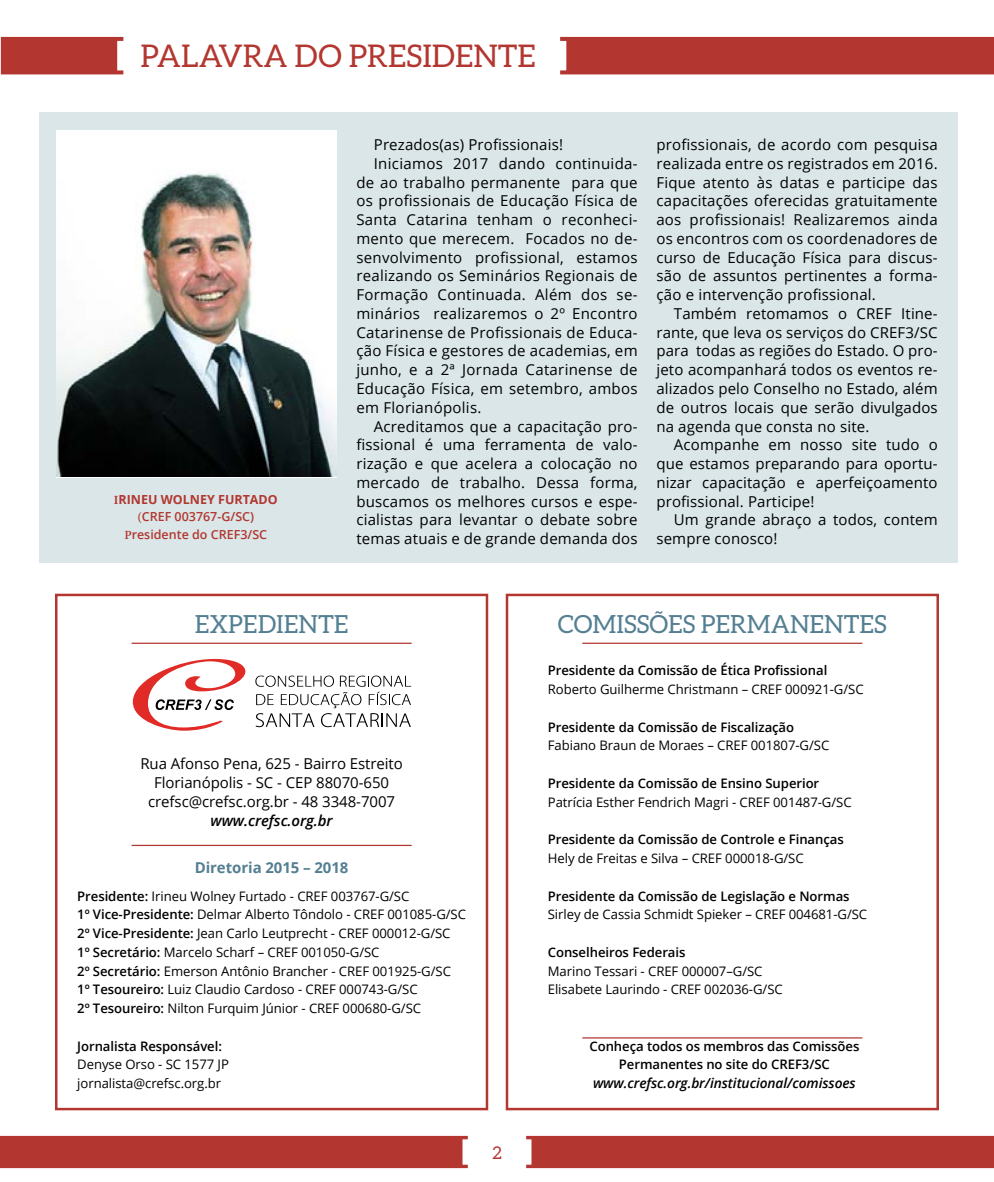
<style>
.page{position:relative;width:994px;height:1182px;background:#fff}
.page>*{position:absolute;margin:0;border:0;box-sizing:border-box;transform-origin:0 0}
.t1{font:31.25px "Aleo";letter-spacing:.005em;color:#b33730}
.t2{font:25px "Aleo";color:#547f92}
.t3{font:17.5px "Aleo";color:#b33730}
.t4{font:15px/18.8px "Open Sans";letter-spacing:.015em;color:#000;text-align:justify}
.t5{font:15px/18.8px "Open Sans";letter-spacing:-.005em;color:#000;text-align:center}
.t6{font:700 15px "Open Sans";letter-spacing:-.005em;color:#547f92}
.t7{font:italic 600 15px "Open Sans";letter-spacing:-.005em;color:#000}
.t8{font:italic 600 13.75px "Open Sans";letter-spacing:-.005em;color:#000}
.t9{font:13.12px/18.8px "Open Sans";letter-spacing:-.005em;color:#000}
.t10{font:600 13.12px/18.8px "Open Sans";letter-spacing:-.005em;color:#000;text-align:center}
.t11{font:600 12.5px/17.5px "Open Sans";color:#b33730;text-align:center}
.s1{font-family:"Minion Pro";font-weight:700}
.s2{font-weight:700}
.s3{font-family:"Minion Pro"}
.s4{font-weight:600}
</style>
<div class="page">
<div style="left:526px;top:1135px;width:468px;height:32px;background:#b33730"></div>
<div style="left:0;top:1135px;width:468px;height:32px;background:#b33730"></div>
<div style="left:560px;top:37px;width:434px;height:37px;background:#b33730"></div>
<div style="left:39px;top:112px;width:919px;height:451px;background:#dae6e8"></div>
<img style="left:57px;top:130px;width:280px;height:347px">
<div style="left:55px;top:593px;width:433px;height:517px;border:2px solid #b33730"></div>
<div style="left:506px;top:593px;width:433px;height:517px;border:2px solid #b33730"></div>
<hr style="left:132px;top:642px;width:280px;height:2px;background:#b33730">
<hr style="left:132px;top:844px;width:280px;height:2px;background:#b33730">
<hr style="left:582px;top:642px;width:280px;height:2px;background:#b33730">
<hr style="left:582px;top:1037px;width:280px;height:1px;background:#b33730">
<svg style="left:255px;top:675px;width:156px;height:52px"></svg>
<svg style="left:133px;top:659px;width:112px;height:71px"></svg>
<div style="left:1px;top:37px;width:122px;height:37px;background:#b33730"></div>
<h1 class="t1" style="left:141px;top:39px;width:244px">PALAVRA DO PRESI</h1>
<h1 class="t1" style="left:432px;top:39px;width:86px">DENTE</h1>
<p class="t11" style="left:114px;top:490px;width:165px"><span class="s1">I</span><span class="s2">RINEU WOLNEY FURTADO </span><span class="s3">(</span>CREF 003767-G/SC)<br><span class="s3">P</span>residente do CREF3/SC</p>
<p class="t4" style="left:374px;top:135px;width:191px">Prezados(as) Profissionais!</p>
<p class="t4" style="left:374px;top:154px;width:265px">Iniciamos 2017 dando continuida-</p>
<p class="t4" style="left:356px;top:172px;width:283px">de ao trabalho permanente para que</p>
<p class="t4" style="left:356px;top:191px;width:283px">os profissionais de Educação Física de</p>
<p class="t4" style="left:356px;top:210px;width:283px">Santa Catarina tenham o reconheci-</p>
<p class="t4" style="left:356px;top:229px;width:283px">mento que merecem. Focados no de-</p>
<p class="t4" style="left:356px;top:247px;width:283px">senvolvimento profissional, estamos</p>
<p class="t4" style="left:356px;top:266px;width:283px">realizando os Seminários Regionais de</p>
<p class="t4" style="left:356px;top:285px;width:283px">Formação Continuada. Além dos se-</p>
<p class="t4" style="left:356px;top:304px;width:283px">minários realizaremos o 2º Encontro</p>
<p class="t4" style="left:356px;top:322px;width:283px">Catarinense de Profissionais de Educa-</p>
<p class="t4" style="left:356px;top:341px;width:283px">ção Física e gestores de academias, em</p>
<p class="t4" style="left:356px;top:360px;width:283px">junho, e a 2ª Jornada Catarinense de</p>
<p class="t4" style="left:356px;top:379px;width:283px">Educação Física, em setembro, ambos</p>
<p class="t4" style="left:356px;top:397px;width:127px">em Florianópolis.</p>
<p class="t4" style="left:374px;top:416px;width:265px">Acreditamos que a capacitação pro-</p>
<p class="t4" style="left:356px;top:435px;width:283px">fissional é uma ferramenta de valo-</p>
<p class="t4" style="left:356px;top:454px;width:283px">rização e que acelera a colocação no</p>
<p class="t4" style="left:356px;top:472px;width:283px">mercado de trabalho. Dessa forma,</p>
<p class="t4" style="left:356px;top:491px;width:283px">buscamos os melhores cursos e espe-</p>
<p class="t4" style="left:356px;top:510px;width:283px">cialistas para levantar o debate sobre</p>
<p class="t4" style="left:356px;top:529px;width:283px">temas atuais e de grande demanda dos</p>
<p class="t4" style="left:656px;top:135px;width:283px">profissionais, de acordo com pesquisa realizada entre os registrados em 2016.<br>Fique atento às datas e participe das capacitações oferecidas gratuitamente aos profissionais! Realizaremos ainda os encontros com os coordenadores de curso de Educação Física para discus&shy;são de assuntos pertinentes a forma&shy;ção e intervenção profissional.</p>
<p class="t4" style="left:656px;top:304px;width:283px;text-indent:18px">Também retomamos o CREF Itine&shy;rante, que leva os serviços do CREF3/SC para todas as regiões do Estado. O pro&shy;jeto acompanhará todos os eventos re&shy;alizados pelo Conselho no Estado, além de outros locais que serão divulgados na agenda que consta no site.</p>
<p class="t4" style="left:656px;top:435px;width:283px;text-indent:18px">Acompanhe em nosso site tudo o que estamos preparando para oportu&shy;nizar capacitação e aperfeiçoamento profissional. Participe!</p>
<p class="t4" style="left:656px;top:510px;width:283px;text-indent:18px">Um grande abraço a todos, contem sempre conosco!</p>
<h2 class="t2" style="left:195px;top:609px;width:139px">EXPEDIENTE</h2>
<h2 class="t2" style="left:558px;top:609px;width:50px">COMISS</h2>
<h2 class="t2" style="left:649px;top:609px;width:86px">ÕES PERMA</h2>
<h2 class="t2" style="left:790px;top:609px;width:69px">NENTES</h2>
<p class="t5" style="left:140px;top:754px;width:264px">Rua Afonso Pena, 625 - Bairro Estreito<br>Florianópolis - SC - CEP 88070-650 crefsc@crefsc.org.br - 48 3348-7007</p>
<p class="t7" style="left:211px;top:809px;width:124px">www.crefsc.org.br</p>
<p class="t6" style="left:195px;top:857px;width:155px">DIRETORIA 2015 – 2018</p>
<p class="t9" style="left:77px;top:886px;width:390px"><span class="s4">Presidente:</span> Irineu Wolney Furtado - CREF 003767-G/SC<br><span class="s4">1º Vice-Presidente:</span> Delmar Alberto Tôndolo - CREF 001085-G/SC <span class="s4">2º Vice-Presidente:</span> Jean Carlo Leutprecht - CREF 000012-G/SC <span class="s4">1º Secretário:</span> Marcelo Scharf – CREF 001050-G/SC<br><span class="s4">2º Secretário:</span> Emerson Antônio Brancher - CREF 001925-G/SC <span class="s4">1º Tesoureiro:</span> Luiz Claudio Cardoso - CREF 000743-G/SC<br><span class="s4">2º Tesoureiro:</span> Nilton Furquim Júnior - CREF 000680-G/SC</p>
<p class="t10" style="left:77px;top:1036px;width:146px">Jornalista Responsável:</p>
<p class="t9" style="left:77px;top:1054px;width:153px">Denyse Orso - SC 1577 JP jornalista@crefsc.org.br</p>
<p class="t3" style="left:492px;top:1142px;width:11px">2</p>
<p class="t10" style="left:548px;top:661px;width:281px">Presidente da Comissão de Ética Profissional</p>
<p class="t9" style="left:548px;top:679px;width:317px">Roberto Guilherme Christmann – CREF 000921-G/SC</p>
<p class="t10" style="left:548px;top:717px;width:248px">Presidente da Comissão de Fiscalização</p>
<p class="t9" style="left:548px;top:736px;width:283px">Fabiano Braun de Moraes – CREF 001807-G/SC</p>
<p class="t10" style="left:548px;top:773px;width:273px">Presidente da Comissão de Ensino Superior</p>
<p class="t9" style="left:548px;top:792px;width:305px">Patrícia Esther Fendrich Magri - CREF 001487-G/SC</p>
<p class="t10" style="left:548px;top:829px;width:297px">Presidente da Comissão de Controle e Finanças</p>
<p class="t9" style="left:548px;top:848px;width:257px">Hely de Freitas e Silva – CREF 000018-G/SC</p>
<p class="t10" style="left:548px;top:886px;width:303px">Presidente da Comissão de Legislação e Normas</p>
<p class="t9" style="left:548px;top:904px;width:321px">Sirley de Cassia Schmidt Spieker – CREF 004681-G/SC</p>
<p class="t10" style="left:548px;top:942px;width:139px">Conselheiros Federais</p>
<p class="t9" style="left:548px;top:961px;width:236px">Marino Tessari - CREF 000007–G/SC<br>Elisabete Laurindo - CREF 002036-G/SC</p>
<p class="t10" style="left:589px;top:1036px;width:271px">Conheça todos os membros das Comissões<br>Permanentes no site do CREF3/SC</p>
<p class="t8" style="left:593px;top:1073px;width:264px">www.crefsc.org.br/institucional/comissoes</p>
</div>
